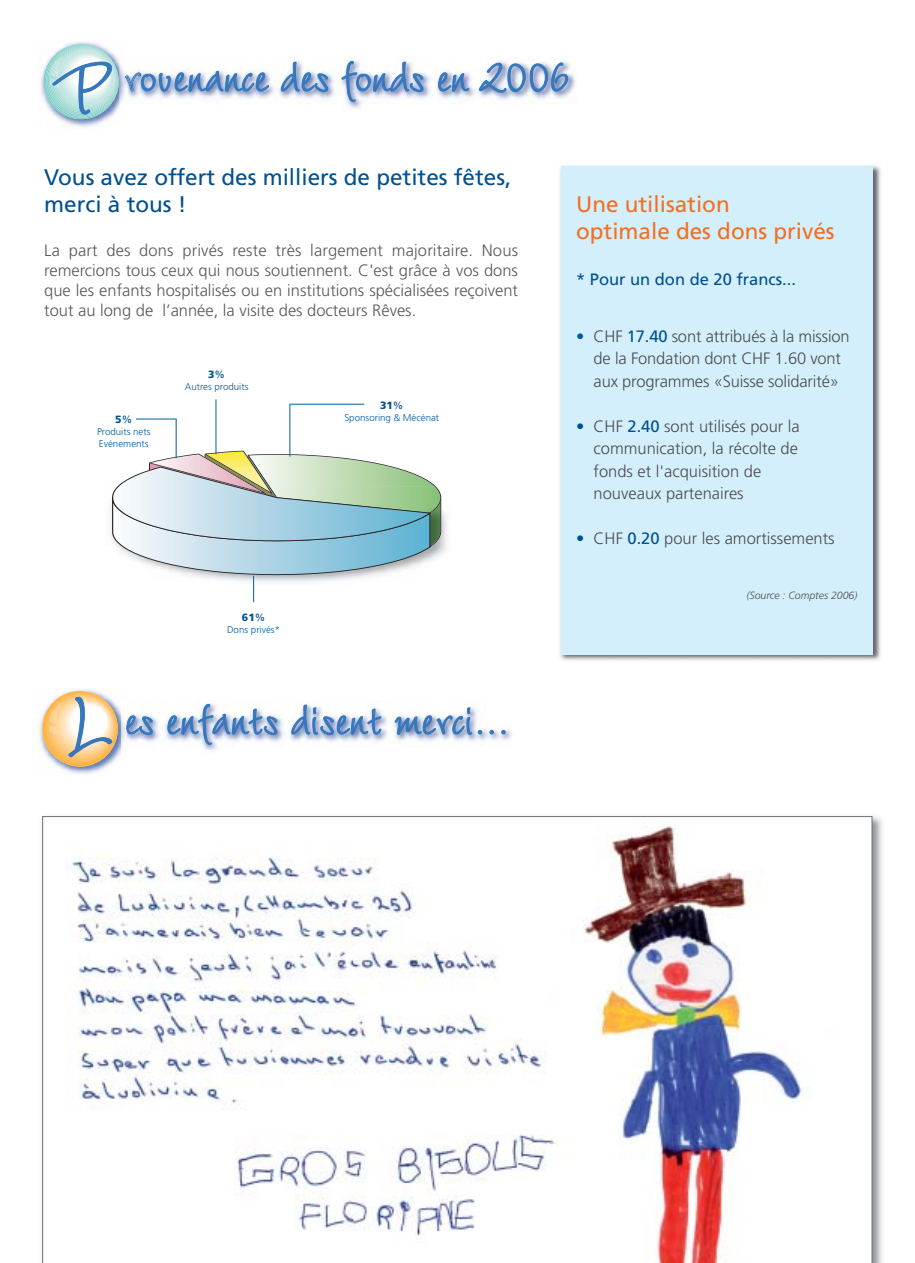
<style>
.page{position:relative;width:915px;height:1263px;background:#fff}
.page>*{position:absolute;margin:0;border:0;box-sizing:border-box;transform-origin:0 0}
.t1{font:22.5px/27px "Frutiger";color:#00508f}
.t2{font:22.5px/27px "Frutiger";color:#f36f21}
.t3{font:300 16.5px/19.8px "Frutiger";color:#58595b;text-align:justify}
.t4{font:300 16.5px/22.5px "Frutiger";color:#4c4c4e;text-align:center}
.t5{font:16.5px "Frutiger";color:#00508f}
.t6{font:italic 300 10.5px "Frutiger";color:#4c4c4e}
.t7{font:900 10.5px "Frutiger";color:#00508f}
.t8{font:300 9.75px/11.7px "Frutiger";color:#005da3}
.s1{font-weight:400}
.s2{color:#005da3}
.s3{font-weight:400;color:#00508f}
.s4{color:#00508f}
</style>
<div class="page">
<svg style="left:43px;top:816px;width:828px;height:447px"></svg>
<img style="left:560px;top:165px;width:321px;height:496px">
<div style="left:561px;top:166px;width:311px;height:489px;background:#d4effc"></div>
<img style="left:111px;top:496px;width:336px;height:62px">
<img style="left:436px;top:513px;width:5px;height:34px">
<img style="left:436px;top:487px;width:5px;height:26px">
<hr style="left:289px;top:404px;width:1px;height:53px;background:#005da3">
<svg style="left:112px;top:451px;width:324px;height:151px"></svg>
<hr style="left:289px;top:404px;width:75px;height:1px;background:#005da3">
<hr style="left:215px;top:399px;width:1px;height:55px;background:#005da3">
<hr style="left:176px;top:419px;width:1px;height:39px;background:#005da3">
<hr style="left:136px;top:419px;width:40px;height:1px;background:#005da3">
<img style="left:128px;top:59px;width:448px;height:50px">
<svg style="left:280px;top:61px;width:48px;height:32px"></svg>
<svg style="left:341px;top:60px;width:83px;height:43px"></svg>
<svg style="left:437px;top:65px;width:33px;height:28px"></svg>
<svg style="left:478px;top:62px;width:90px;height:31px"></svg>
<img style="left:40px;top:42px;width:85px;height:85px">
<svg style="left:125px;top:63px;width:144px;height:30px"></svg>
<svg style="left:44px;top:44px;width:75px;height:75px"></svg>
<img style="left:126px;top:712px;width:386px;height:39px">
<svg style="left:167px;top:703px;width:111px;height:42px"></svg>
<svg style="left:290px;top:704px;width:92px;height:32px"></svg>
<svg style="left:394px;top:707px;width:88px;height:31px"></svg>
<svg style="left:489px;top:730px;width:5px;height:4px"></svg>
<svg style="left:501px;top:730px;width:4px;height:4px"></svg>
<img style="left:37px;top:689px;width:89px;height:85px">
<svg style="left:126px;top:715px;width:27px;height:21px"></svg>
<svg style="left:42px;top:691px;width:76px;height:75px"></svg>
<h1 class="t1" style="left:44px;top:166px;width:468px">Vous avez offert des milliers de petites fêtes, merci à tous !</h1>
<p class="t3" style="left:44px;top:242px;width:475px">La part des dons privés reste très largement majoritaire. Nous remercions tous ceux qui nous soutiennent. C'est grâce à vos dons que les enfants hospitalisés ou en institutions spécialisées reçoivent tout au long de l’année, la visite des docteurs Rêves.</p>
<p class="t7" style="left:115px;top:415px;width:18px">5<span class="s1">%</span></p>
<p class="t8" style="left:97px;top:426px;width:55px">Produits nets<br>Evénements</p>
<p class="t7" style="left:208px;top:370px;width:18px">3<span class="s1">%</span></p>
<p class="t8" style="left:185px;top:381px;width:65px">Autres produits</p>
<p class="t7" style="left:380px;top:401px;width:25px">31<span class="s1">%</span></p>
<p class="t8" style="left:344px;top:412px;width:96px">Sponsoring &amp; Mécénat</p>
<p class="t7" style="left:242px;top:613px;width:25px">61<span class="s1">%</span></p>
<p class="t8" style="left:227px;top:624px;width:55px">Dons privés*</p>
<h1 class="t2" style="left:576px;top:193px;width:260px">Une utilisation<br>optimale des dons privés</h1>
<p class="t5" style="left:576px;top:273px;width:221px">* Pour un don de 20 francs...</p>
<p class="t4" style="left:576px;top:326px;width:275px"><span class="s2">•</span> CHF <span class="s3">17.40</span> sont attribués à la mission de la Fondation dont CHF 1.60 vont aux programmes «Suisse solidarité»</p>
<p class="t4" style="left:593px;top:416px;width:208px;text-align:left;text-indent:-18px"><span class="s4">•</span> CHF <span class="s3">2.40</span> sont utilisés pour la communication, la récolte de fonds et l'acquisition de nouveaux partenaires</p>
<p class="t4" style="left:576px;top:528px;width:260px"><span class="s4">•</span> CHF <span class="s3">0.20</span> pour les amortissements</p>
<p class="t6" style="left:746px;top:591px;width:112px">(Source : Comptes 2006)</p>
</div>
